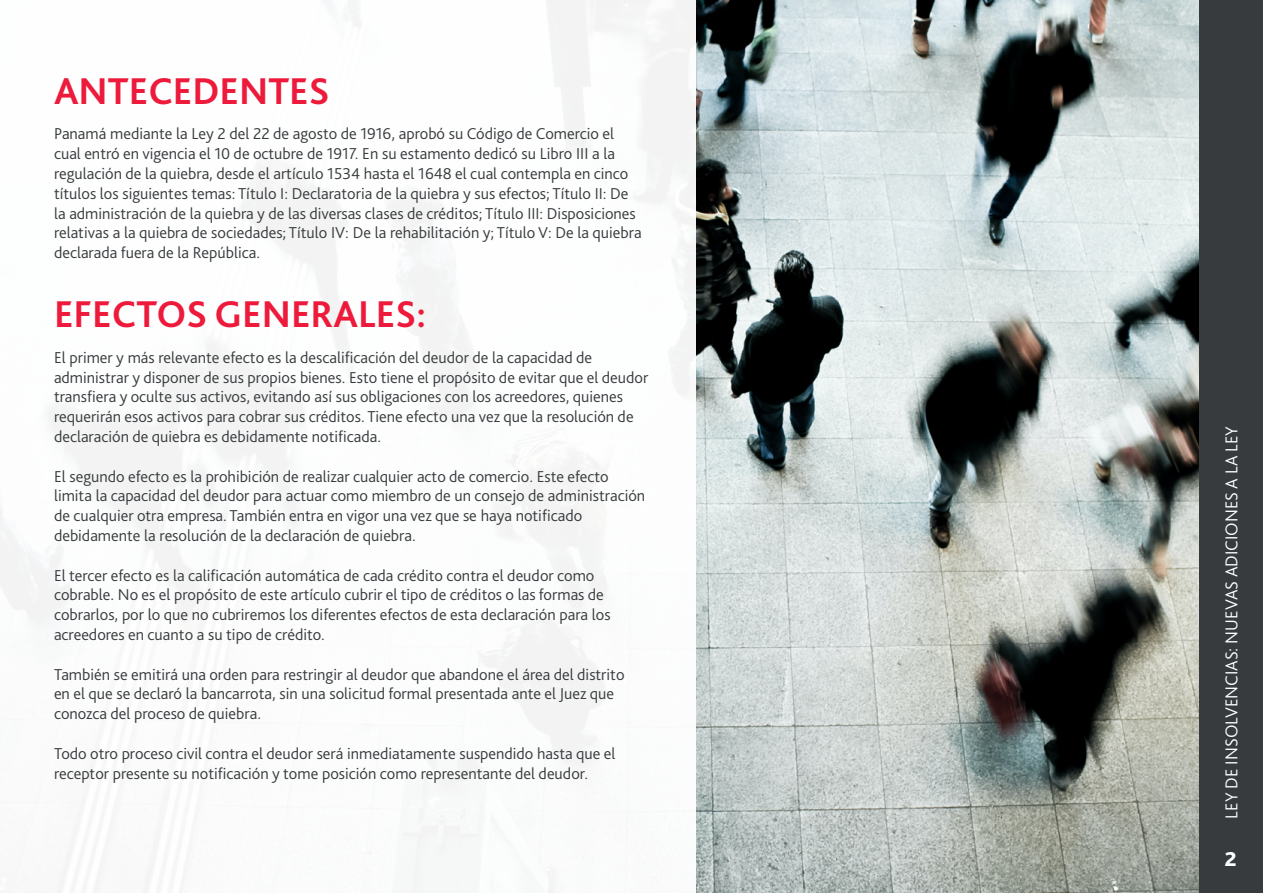
<style>
.page{position:relative;width:1263px;height:893px;background:#fff}
.page>*{position:absolute;margin:0;border:0;box-sizing:border-box;transform-origin:0 0}
.t1{font:700 39px "Bliss Pro";color:#ed1a3b}
.t2{font:800 21px "Bliss Pro";color:#fff}
.t3{font:300 18px "Bliss Pro";color:#fff}
.t4{font:300 16.5px/19.8px "Bliss Pro";color:#373b3d}
</style>
<div class="page">
<div style="left:1198px;top:0;width:65px;height:893px;background:#373b3d"></div>
<img style="left:0;top:0;width:1198px;height:893px">
<h1 class="t1" style="left:54px;top:67px;width:277px">ANTECEDENTES</h1>
<p class="t4" style="left:54px;top:124px;width:589px">Panamá mediante la Ley 2 del 22 de agosto de 1916, aprobó su Código de Comercio el cual entró en vigencia el 10 de octubre de 1917. En su estamento dedicó su Libro III a la regulación de la quiebra, desde el artículo 1534 hasta el 1648 el cual contempla en cinco títulos los siguientes temas: Título I: Declaratoria de la quiebra y sus efectos; Título II: De la administración de la quiebra y de las diversas clases de créditos; Título III: Disposiciones relativas a la quiebra de sociedades; Título IV: De la rehabilitación y; Título V: De la quiebra declarada fuera de la República.</p>
<h1 class="t1" style="left:54px;top:290px;width:374px">EFECTOS GENERALES:</h1>
<p class="t4" style="left:54px;top:347px;width:596px">El primer y más relevante efecto es la descalificación del deudor de la capacidad de administrar y disponer de sus propios bienes. Esto tiene el propósito de evitar que el deudor transfiera y oculte sus activos, evitando así sus obligaciones con los acreedores, quienes requerirán esos activos para cobrar sus créditos. Tiene efecto una vez que la resolución de declaración de quiebra es debidamente notificada.</p>
<p class="t4" style="left:54px;top:466px;width:593px">El segundo efecto es la prohibición de realizar cualquier acto de comercio. Este efecto limita la capacidad del deudor para actuar como miembro de un consejo de administración de cualquier otra empresa. También entra en vigor una vez que se haya notificado debidamente la resolución de la declaración de quiebra.</p>
<p class="t4" style="left:54px;top:565px;width:558px">El tercer efecto es la calificación automática de cada crédito contra el deudor como cobrable. N o es el propósito de este artículo cubrir el tipo de créditos o las formas de cobrarlos, por lo que no cubriremos los diferentes efectos de esta declaración para los acreedores en cuanto a su tipo de crédito.</p>
<p class="t4" style="left:54px;top:664px;width:572px">También se emitirá una orden para restringir al deudor que abandone el área del distrito en el que se declaró la bancarrota, sin una solicitud formal presentada ante el Juez que conozca del proceso de quiebra.</p>
<p class="t4" style="left:54px;top:743px;width:563px">Todo otro proceso civil contra el deudor será inmediatamente suspendido hasta que el receptor presente su notificación y tome posición como representante del deudor.</p>
<p class="t3" style="left:1220px;top:819px;width:394px;rotate:-90deg">Ley de Insolvencias: N uevas adiciones a la ley</p>
<p class="t2" style="left:1225px;top:845px;width:13px">2</p>
</div>
